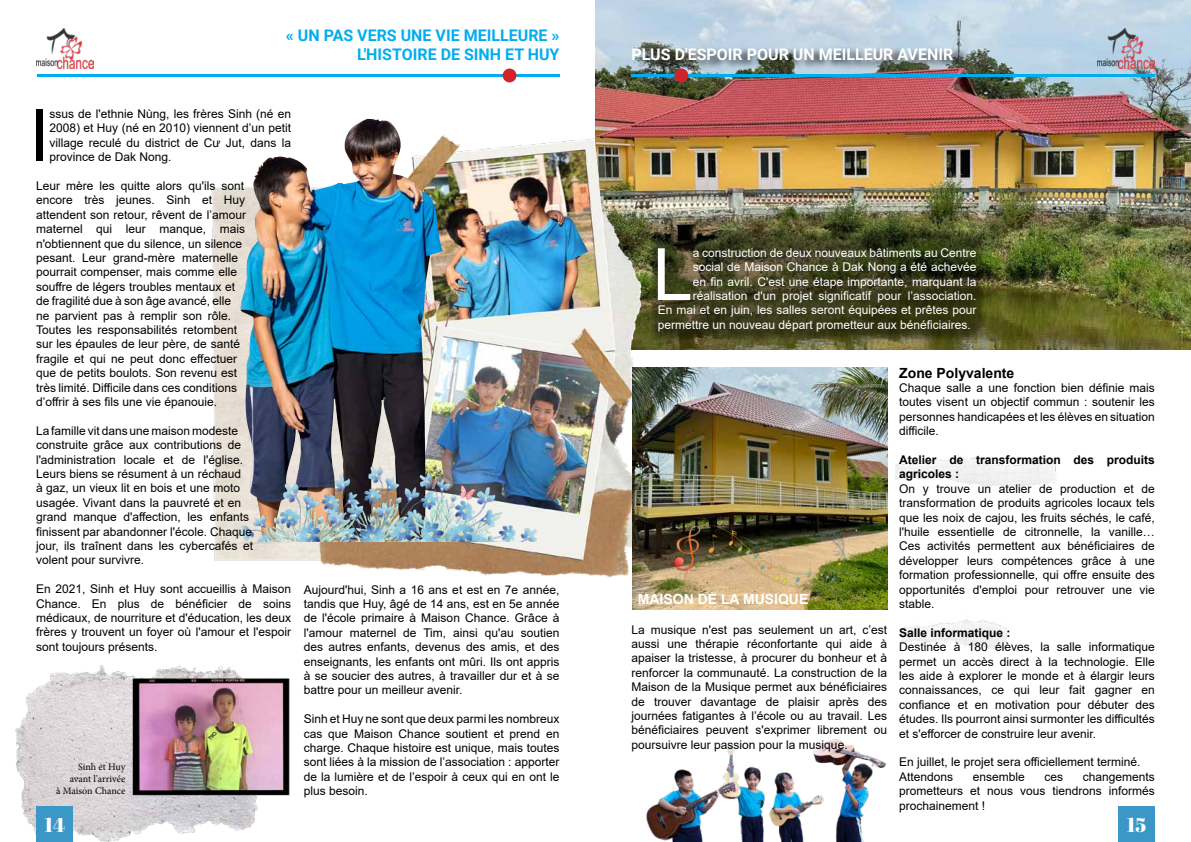
<style>
.page{position:relative;width:1191px;height:842px;background:#fff}
.page>*{position:absolute;margin:0;border:0;box-sizing:border-box;transform-origin:0 0}
.t1{font:72.4px "Arial";color:#000}
.t2{font:72.4px "Arial";color:#fff}
.t3{font:20px "Abril Fatface";color:#fff}
.t4{font:700 16px/19.2px "Roboto";color:#00aeef;text-align:right}
.t5{font:700 16px "Roboto";color:#fff}
.t6{font:700 14px "Arial";color:#fff}
.t7{font:700 14px "Arial";color:#000}
.t8{font:12px/14.4px "Arial";color:#000;text-align:justify}
.t9{font:12px "Arial";color:#fff}
.t10{font:700 12px/14.4px "Arial";color:#000}
.t11{font:10px/12px "Minion Pro";letter-spacing:-.005em;color:#000;text-align:right}
</style>
<div class="page">
<img style="left:595px;top:0;width:596px;height:350px">
<img style="left:211px;top:127px;width:447px;height:451px">
<img style="left:238px;top:119px;width:205px;height:339px">
<img style="left:224px;top:458px;width:327px;height:84px">
<img style="left:15px;top:665px;width:243px;height:177px">
<div style="left:637px;top:46px;width:332px;height:24px;background:#000;opacity:.75"></div>
<img style="left:130px;top:677px;width:160px;height:120px">
<img style="left:632px;top:367px;width:255px;height:243px">
<img style="left:653px;top:509px;width:213px;height:92px">
<svg style="left:651px;top:230px;width:333px;height:109px;background:#3b3c1c"></svg>
<img style="left:877px;top:447px;width:180px;height:47px">
<img style="left:901px;top:619px;width:105px;height:31px">
<img style="left:646px;top:739px;width:240px;height:103px">
<div style="left:36px;top:806px;width:37px;height:36px;background:#3b98c6"></div>
<div style="left:1118px;top:806px;width:37px;height:36px;background:#3b98c6"></div>
<img style="left:36px;top:29px;width:58px;height:39px">
<img style="left:1097px;top:29px;width:58px;height:39px">
<hr style="left:36px;top:74px;width:523px;height:3px;background:#00aeef">
<div style="left:502px;top:69px;width:14px;height:13px;background:#d2232a;border-radius:50%"></div>
<hr style="left:631px;top:74px;width:524px;height:3px;background:#00aeef">
<div style="left:674px;top:69px;width:14px;height:13px;background:#d2232a;border-radius:50%"></div>
<h3 class="t4" style="left:286px;top:25px;width:275px">« UN PAS VERS UNE VIE MEILLEURE »<br>L'HISTOIRE DE SINH ET HUY</h3>
<h1 class="t1" style="left:29px;top:86px;width:22px">I</h1>
<p class="t8" style="left:49px;top:106px;width:243px">ssus de l'ethnie Nùng, les frères Sinh (né en 2008) et Huy (né en 2010) viennent d’un petit village reculé du district de Cư Jut, dans la province de Dak Nong.</p>
<p class="t8" style="left:36px;top:178px;width:211px;text-align:left">Leur mère les quitte alors qu'ils sont encore très jeunes. Sinh et Huy attendent son retour, rêvent de l’amour maternel qui leur manque, mais n'obtiennent que du silence, un silence pesant. Leur grand-mère maternelle pourrait compenser, mais comme elle souffre de légers troubles mentaux et de fragilité due à son âge avancé, elle ne parvient pas à remplir son rôle.<br>Toutes les responsabilités retombent sur les épaules de leur père, de santé fragile et qui ne peut donc effectuer que de petits boulots. Son revenu est très limité. Difficile dans ces conditions d’offrir à ses fils une vie épanouie.</p>
<p class="t8" style="left:36px;top:423px;width:218px;text-align:left">La famille vit dans une maison modeste construite grâce aux contributions de l'administration locale et de l'église.<br>Leurs biens se résument à un réchaud<br>à gaz, un vieux lit en bois et une moto usagée. Vivant dans la pauvreté et en grand manque d'affection, les enfants finissent par abandonner l'école. Chaque jour, ils traînent dans les cybercafés et volent pour survivre.</p>
<p class="t8" style="left:36px;top:582px;width:256px">En 2021, Sinh et Huy sont accueillis à Maison Chance. En plus de bénéficier de soins médicaux, de nourriture et d'éducation, les deux frères y trouvent un foyer où l'amour et l'espoir sont toujours présents.</p>
<p class="t11" style="left:56px;top:761px;width:71px">Sinh et Huy avant l'arrivée<br>à Maison Chance</p>
<p class="t8" style="left:304px;top:582px;width:257px">Aujourd'hui, Sinh a 16 ans et est en 7e année, tandis que Huy, âgé de 14 ans, est en 5e année de l'école primaire à Maison Chance. Grâce à l'amour maternel de Tim, ainsi qu'au soutien des autres enfants, devenus des amis, et des enseignants, les enfants ont mûri. Ils ont appris à se soucier des autres, à travailler dur et à se battre pour un meilleur avenir.</p>
<p class="t8" style="left:304px;top:712px;width:257px">Sinh et Huy ne sont que deux parmi les nombreux cas que Maison Chance soutient et prend en charge. Chaque histoire est unique, mais toutes sont liées à la mission de l’association : apporter de la lumière et de l’espoir à ceux qui en ont le plus besoin.</p>
<h3 class="t5" style="left:631px;top:43px;width:323px">PLUS D'ESPOIR POUR UN MEILLEUR AVENIR</h3>
<h1 class="t2" style="left:652px;top:225px;width:42px">L</h1>
<p class="t9" style="left:693px;top:244px;width:285px">a construction de deux nouveaux bâtiments au Centre</p>
<p class="t9" style="left:693px;top:259px;width:285px">social de Maison Chance à Dak Nong a été achevée</p>
<p class="t9" style="left:693px;top:273px;width:285px">en fin avril. C'est une étape importante, marquant la</p>
<p class="t9" style="left:693px;top:288px;width:285px">réalisation d'un projet significatif pour l’association.</p>
<p class="t9" style="left:658px;top:302px;width:320px">En mai et en juin, les salles seront équipées et prêtes pour</p>
<p class="t9" style="left:658px;top:316px;width:314px">permettre un nouveau départ prometteur aux bénéficiaires.</p>
<p class="t7" style="left:899px;top:363px;width:117px">Zone Polyvalente</p>
<p class="t8" style="left:899px;top:381px;width:257px">Chaque salle a une fonction bien définie mais toutes visent un objectif commun : soutenir les personnes handicapées et les élèves en situation difficile.</p>
<p class="t10" style="left:899px;top:453px;width:257px">Atelier de transformation des produits agricoles :</p>
<p class="t8" style="left:899px;top:481px;width:257px">On y trouve un atelier de production et de transformation de produits agricoles locaux tels que les noix de cajou, les fruits séchés, le café, l'huile essentielle de citronnelle, la vanille… Ces activités permettent aux bénéficiaires de développer leurs compétences grâce à une formation professionnelle, qui offre ensuite des opportunités d'emploi pour retrouver une vie stable.</p>
<p class="t10" style="left:899px;top:626px;width:113px">Salle informatique :</p>
<p class="t8" style="left:899px;top:640px;width:257px">Destinée à 180 élèves, la salle informatique permet un accès direct à la technologie. Elle les aide à explorer le monde et à élargir leurs connaissances, ce qui leur fait gagner en confiance et en motivation pour débuter des études. Ils pourront ainsi surmonter les difficultés et s'efforcer de construire leur avenir.</p>
<p class="t8" style="left:899px;top:755px;width:243px">En juillet, le projet sera officiellement terminé.<br>Attendons</p>
<p class="t6" style="left:638px;top:589px;width:172px">MAISON DE LA MUSIQUE</p>
<p class="t8" style="left:631px;top:622px;width:257px">La musique n'est pas seulement un art, c’est aussi une thérapie réconfortante qui aide à apaiser la tristesse, à procurer du bonheur et à renforcer la communauté. La construction de la Maison de la Musique permet aux bénéficiaires de trouver davantage de plaisir après des journées fatigantes à l’école ou au travail. Les bénéficiaires peuvent s'exprimer librement ou poursuivre leur passion pour la musique.</p>
<p class="t8" style="left:899px;top:769px;width:257px;text-indent:184px">changements prometteurs et nous vous tiendrons informés prochainement !</p>
<p class="t8" style="left:973px;top:769px;width:54px">ensemble</p>
<p class="t8" style="left:1044px;top:769px;width:20px">ces</p>
<h2 class="t3" style="left:45px;top:811px;width:22px">14</h2>
<h2 class="t3" style="left:1127px;top:811px;width:21px">15</h2>
</div>
